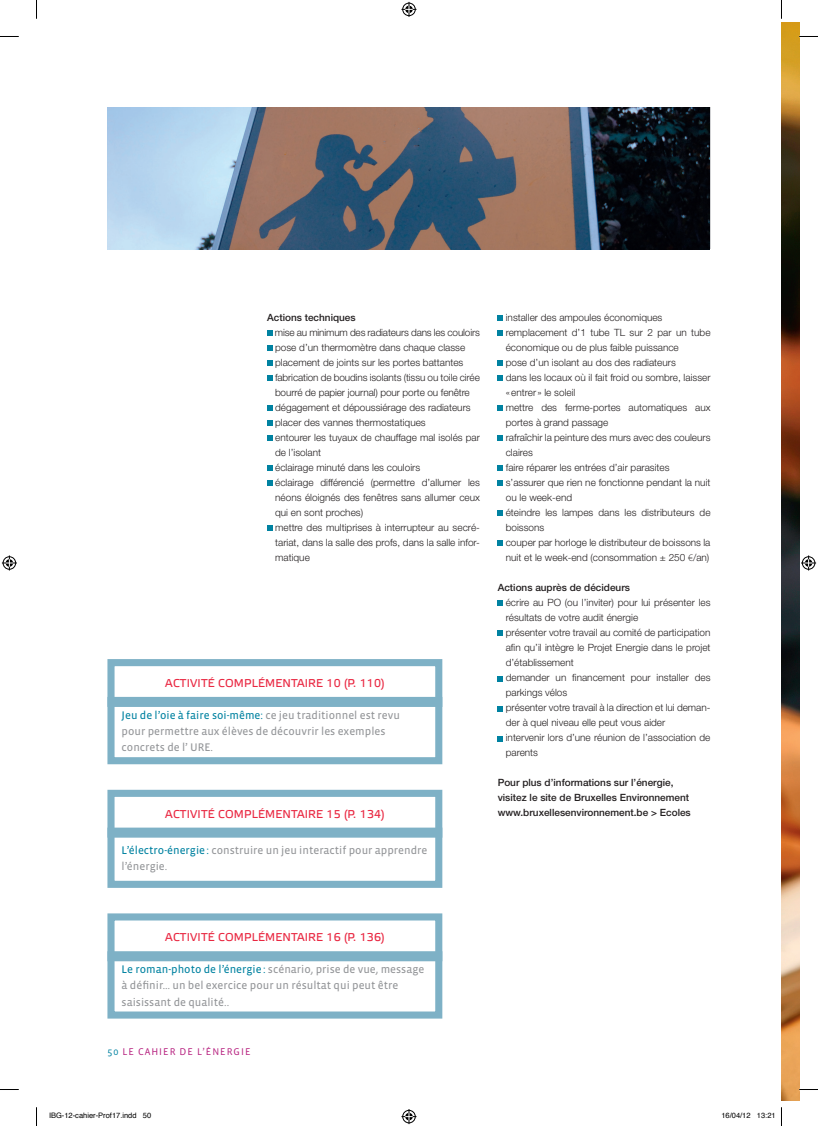
<style>
.page{position:relative;width:818px;height:1126px;background:#fff}
.page>*{position:absolute;margin:0;border:0;box-sizing:border-box;transform-origin:0 0}
.t1{font:11.25px/16.2px "Vista Sans Reg";color:#939598}
.t2{font:11.25px "Etelka Text Pro";letter-spacing:.015em;color:#e92741}
.t3{font:300 10px/15px "Helvetica Neue";color:#231f20}
.t4{font:500 10px/15px "Helvetica Neue";color:#231f20}
.t5{font:10px "Vista Sans";letter-spacing:.1em;color:#b72280}
.t6{font:7.5px "Helvetica";color:#000}
.s1{color:#0082a1}
.s2{font-family:"Myriad Pro"}
</style>
<div class="page">
<img style="left:781px;top:23px;width:17px;height:1076px">
<svg style="left:497px;top:315px;width:5px;height:6px"></svg>
<svg style="left:497px;top:330px;width:5px;height:6px"></svg>
<svg style="left:497px;top:360px;width:5px;height:6px"></svg>
<svg style="left:497px;top:375px;width:5px;height:6px"></svg>
<svg style="left:497px;top:405px;width:5px;height:6px"></svg>
<svg style="left:497px;top:435px;width:5px;height:6px"></svg>
<svg style="left:497px;top:465px;width:5px;height:6px"></svg>
<svg style="left:497px;top:480px;width:5px;height:6px"></svg>
<svg style="left:497px;top:510px;width:5px;height:6px"></svg>
<svg style="left:497px;top:540px;width:5px;height:6px"></svg>
<svg style="left:497px;top:600px;width:5px;height:6px"></svg>
<svg style="left:497px;top:630px;width:5px;height:6px"></svg>
<svg style="left:497px;top:676px;width:5px;height:5px"></svg>
<svg style="left:497px;top:706px;width:5px;height:5px"></svg>
<svg style="left:497px;top:736px;width:5px;height:5px"></svg>
<svg style="left:267px;top:330px;width:5px;height:6px"></svg>
<svg style="left:267px;top:345px;width:5px;height:6px"></svg>
<svg style="left:267px;top:360px;width:5px;height:6px"></svg>
<svg style="left:267px;top:375px;width:5px;height:6px"></svg>
<svg style="left:267px;top:405px;width:5px;height:6px"></svg>
<svg style="left:267px;top:420px;width:5px;height:6px"></svg>
<svg style="left:267px;top:435px;width:5px;height:6px"></svg>
<svg style="left:267px;top:465px;width:5px;height:6px"></svg>
<svg style="left:267px;top:480px;width:5px;height:6px"></svg>
<svg style="left:267px;top:525px;width:5px;height:6px"></svg>
<img style="left:107px;top:107px;width:602px;height:142px">
<svg style="left:107px;top:789px;width:336px;height:99px"></svg>
<svg style="left:107px;top:913px;width:336px;height:106px"></svg>
<svg style="left:107px;top:659px;width:336px;height:106px"></svg>
<svg style="left:0;top:36px;width:19px;height:1px"></svg>
<svg style="left:798px;top:36px;width:19px;height:1px"></svg>
<svg style="left:0;top:1089px;width:19px;height:1px"></svg>
<svg style="left:798px;top:1088px;width:19px;height:2px"></svg>
<svg style="left:36px;top:0;width:1px;height:19px"></svg>
<svg style="left:36px;top:1107px;width:1px;height:18px"></svg>
<svg style="left:401px;top:2px;width:15px;height:15px"></svg>
<svg style="left:401px;top:1109px;width:15px;height:14px"></svg>
<svg style="left:2px;top:555px;width:15px;height:15px"></svg>
<svg style="left:801px;top:555px;width:14px;height:15px"></svg>
<p class="t4" style="left:267px;top:311px;width:90px">Actions techniques</p>
<p class="t3" style="left:275px;top:326px;width:206px">mise au minimum des radiateurs dans les couloirs pose d’un thermomètre dans chaque classe placement de joints sur les portes battantes fabrication de boudins isolants (tissu ou toile cirée bourré de papier journal) pour porte ou fenêtre dégagement et dépoussiérage des radiateurs placer des vannes thermostatiques<br>entourer les tuyaux de chauffage mal isolés par de l’isolant<br>éclairage minuté dans les couloirs<br>éclairage différencié (permettre d’allumer les néons éloignés des fenêtres sans allumer ceux qui en sont proches)<br>mettre des multiprises à interrupteur au secré&shy;tariat, dans la salle des profs, dans la salle infor&shy;matique</p>
<p class="t2" style="left:165px;top:677px;width:220px">ACTIVITÉ COMPLÉMENTAIRE 10 (P. 110)</p>
<p class="t1" style="left:122px;top:707px;width:279px"><span class="s1">Jeu de l’oie à faire soi-même:</span> ce jeu traditionnel est revu pour permettre aux élèves de découvrir les exemples concrets de l’ URE.</p>
<p class="t2" style="left:165px;top:807px;width:220px">ACTIVITÉ COMPLÉMENTAIRE 15 (P. 134)</p>
<p class="t1" style="left:122px;top:842px;width:307px"><span class="s1">L’électro-énergie :</span> construire un jeu interactif pour apprendre l’énergie.</p>
<p class="t3" style="left:505px;top:311px;width:206px">installer des ampoules économiques remplacement d’1 tube TL sur 2 par un tube économique ou de plus faible puissance<br>pose d’un isolant au dos des radiateurs<br>dans les locaux où il fait froid ou sombre, laisser « entrer » le soleil<br>mettre des ferme-portes automatiques aux portes à grand passage<br>rafraîchir la peinture des murs avec des couleurs claires<br>faire réparer les entrées d’air parasites s’assurer que rien ne fonctionne pendant la nuit ou le week-end<br>éteindre les lampes dans les distributeurs de boissons<br>couper par horloge le distributeur de boissons la nuit et le week-end (consommation ± 250 <span class="s2">€</span>/an)</p>
<p class="t4" style="left:497px;top:581px;width:134px">Actions auprès de décideurs</p>
<p class="t3" style="left:505px;top:596px;width:206px">écrire au PO (ou l’inviter) pour lui présenter les résultats de votre audit énergie<br>présenter votre travail au comité de participation afin qu’il intègre le Projet Energie dans le projet d’établissement<br>demander un financement pour installer des parkings vélos<br>présenter votre travail à la direction et lui deman&shy;der à quel niveau elle peut vous aider<br>intervenir lors d’une réunion de l’association de parents</p>
<p class="t4" style="left:497px;top:776px;width:194px">Pour plus d’informations sur l’énergie, visitez le site de Bruxelles Environnement www.bruxellesenvironnement.be &gt; Ecoles</p>
<p class="t2" style="left:165px;top:931px;width:220px">ACTIVITÉ COMPLÉMENTAIRE 16 (P. 136)</p>
<p class="t1" style="left:122px;top:961px;width:304px"><span class="s1">Le roman-photo de l’énergie :</span> scénario, prise de vue, message à définir… un bel exercice pour un résultat qui peut être saisissant de qualité..</p>
<p class="t5" style="left:107px;top:1047px;width:144px"><span class="s1">50</span> LE CAHIER DE L’ÉNERGIE</p>
<p class="t6" style="left:49px;top:1112px;width:104px">IBG-12-cahier-Prof17.indd 50</p>
<p class="t6" style="left:721px;top:1112px;width:56px">16/04/12 13:21</p>
</div>
